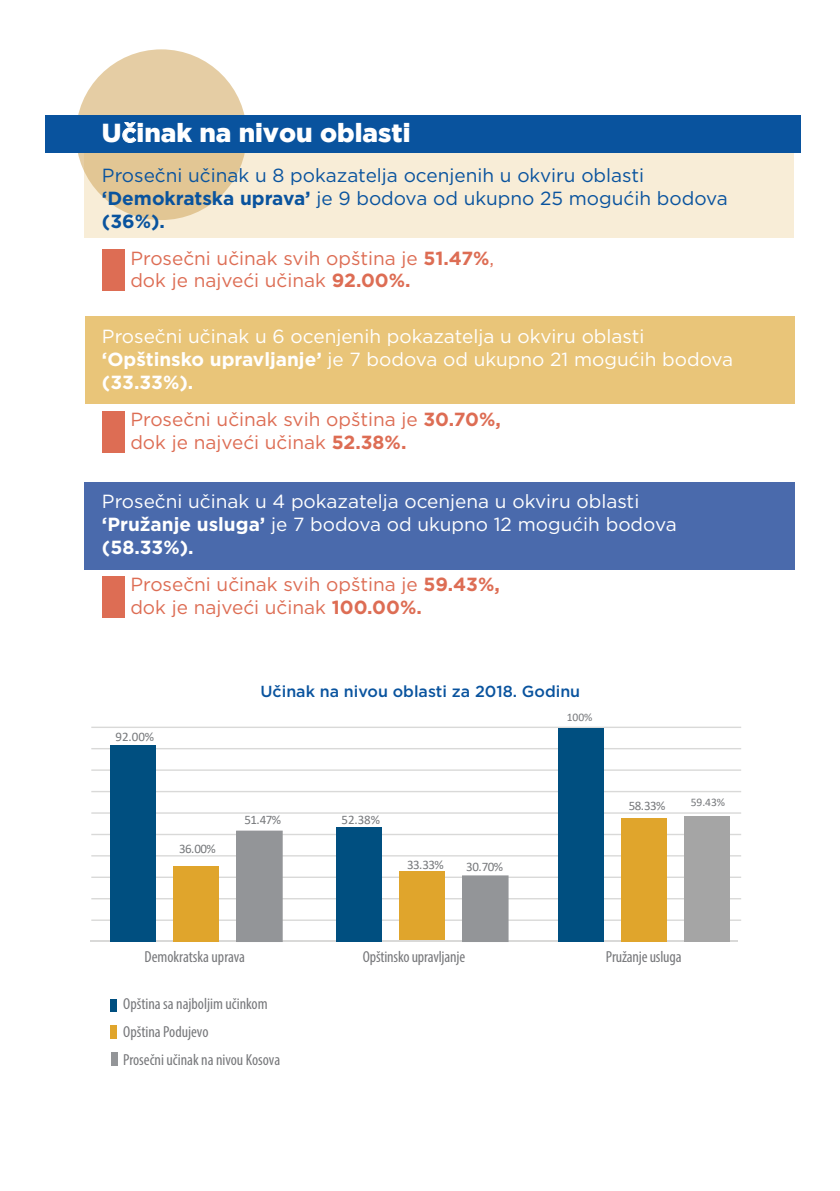
<style>
.page{position:relative;width:840px;height:1191px;background:#fff}
.page>*{position:absolute;margin:0;border:0;box-sizing:border-box;transform-origin:0 0}
.t1{font:900 26px "Gotham";color:#fff}
.t2{font:19px/22.8px "Gotham";color:#fff}
.t3{font:19px/22.8px "Gotham";color:#dd6d54}
.t4{font:19px/22.8px "Gotham";color:#09539e}
.t5{font:condensed 16px/27.6px "Myriad Pro";color:#77787b}
.t6{font:500 16px "Gotham";color:#09539e}
.t7{font:13px "Calibri";letter-spacing:-.045em;color:#77797c}
.t8{font:11.6px "Calibri";letter-spacing:-.005em;color:#77797c}
.s1{font-weight:700}
</style>
<div class="page">
<div style="left:84px;top:482px;width:710px;height:88px;background:#4a6aac"></div>
<div style="left:85px;top:317px;width:708px;height:87px;background:#e9c579"></div>
<div style="left:85px;top:150px;width:708px;height:87px;background:#f8edd7"></div>
<div style="left:76px;top:49px;width:170px;height:171px;background:#e2c69e;border-radius:50%"></div>
<div style="left:45px;top:116px;width:754px;height:37px;background:#09539e"></div>
<svg style="left:122px;top:122px;width:15px;height:21px"></svg>
<div style="left:102px;top:249px;width:23px;height:42px;background:#dd6d54"></div>
<div style="left:102px;top:410px;width:23px;height:42px;background:#dd6d54"></div>
<div style="left:102px;top:576px;width:23px;height:41px;background:#dd6d54"></div>
<hr style="left:90px;top:940px;width:647px;height:1px;background:#d9d9d8">
<hr style="left:91px;top:726px;width:649px;height:2px;background:#d9d9d8">
<hr style="left:91px;top:748px;width:649px;height:1px;background:#d9d9d8">
<hr style="left:91px;top:769px;width:649px;height:2px;background:#d9d9d8">
<hr style="left:91px;top:791px;width:649px;height:1px;background:#d9d9d8">
<hr style="left:91px;top:812px;width:649px;height:1px;background:#d9d9d8">
<hr style="left:91px;top:833px;width:649px;height:2px;background:#d9d9d8">
<hr style="left:91px;top:855px;width:649px;height:1px;background:#d9d9d8">
<hr style="left:91px;top:876px;width:649px;height:2px;background:#d9d9d8">
<hr style="left:91px;top:898px;width:649px;height:1px;background:#d9d9d8">
<hr style="left:91px;top:919px;width:649px;height:2px;background:#d9d9d8">
<div style="left:111px;top:998px;width:6px;height:13px;background:#004f80"></div>
<div style="left:111px;top:1025px;width:6px;height:13px;background:#e0a52c"></div>
<div style="left:111px;top:1052px;width:7px;height:13px;background:#939598"></div>
<div style="left:110px;top:745px;width:45px;height:196px;background:#004f80"></div>
<div style="left:173px;top:865px;width:46px;height:76px;background:#e0a52c"></div>
<div style="left:236px;top:831px;width:46px;height:110px;background:#939598"></div>
<div style="left:236px;top:830px;width:46px;height:112px;border:1px solid #939598"></div>
<div style="left:336px;top:827px;width:45px;height:114px;background:#004f80"></div>
<div style="left:399px;top:871px;width:45px;height:69px;background:#e0a52c"></div>
<div style="left:462px;top:876px;width:46px;height:65px;background:#939598"></div>
<div style="left:462px;top:875px;width:46px;height:67px;border:1px solid #939598"></div>
<div style="left:684px;top:815px;width:45px;height:126px;background:#a5a5a5"></div>
<div style="left:557px;top:728px;width:46px;height:213px;background:#004f80"></div>
<div style="left:620px;top:818px;width:46px;height:123px;background:#e0a52c"></div>
<h1 class="t1" style="left:102px;top:118px;width:310px">U<span class="s1">č</span>inak na nivou oblasti</h1>
<p class="t4" style="left:102px;top:163px;width:627px">Prosečni učinak u 8 pokazatelja ocenjenih u okviru oblasti <span class="s1">‘Demokratska uprava’</span> je 9 bodova od ukupno 25 mogućih bodova <span class="s1">(36%).</span></p>
<p class="t3" style="left:130px;top:246px;width:365px">Prosečni učinak svih opština je <span class="s1">51.47%</span>, dok je najveći učinak <span class="s1">92.00%.</span></p>
<p class="t2" style="left:102px;top:325px;width:632px">Prosečni učinak u 6 ocenjenih pokazatelja u okviru oblasti <span class="s1">‘Opštinsko upravljanje’</span> je 7 bodova od ukupno 21 mogućih bodova <span class="s1">(33.33%).</span></p>
<p class="t3" style="left:130px;top:407px;width:372px">Prosečni učinak svih opština je <span class="s1">30.70%, </span>dok je najveći učinak <span class="s1">52.38%.</span></p>
<p class="t2" style="left:102px;top:490px;width:576px">Prosečni učinak u 4 pokazatelja ocenjena u okviru oblasti <span class="s1">‘Pružanje usluga’</span> je 7 bodova od ukupno 12 mogućih bodova <span class="s1">(58.33%).</span></p>
<p class="t3" style="left:130px;top:572px;width:371px">Prosečni učinak svih opština je <span class="s1">59.43%, </span>dok je najveći učinak <span class="s1">100.00%.</span></p>
<p class="t6" style="left:260px;top:681px;width:321px">Učinak na nivou oblasti za 2018. Godinu</p>
<p class="t7" style="left:115px;top:727px;width:40px">92.00%</p>
<p class="t7" style="left:179px;top:839px;width:38px">36.00%</p>
<p class="t7" style="left:244px;top:810px;width:38px">51.47%</p>
<p class="t5" style="left:144px;top:943px;width:102px">Demokratska uprava</p>
<p class="t5" style="left:123px;top:990px;width:158px">Opština sa najboljim učinkom<br>Opština Podujevo<br>Prosečni učinak na nivou Kosova</p>
<p class="t7" style="left:341px;top:810px;width:40px">52.38%</p>
<p class="t7" style="left:407px;top:855px;width:38px">33.33%</p>
<p class="t7" style="left:466px;top:858px;width:38px">30.70%</p>
<p class="t8" style="left:566px;top:708px;width:27px">100%</p>
<p class="t7" style="left:628px;top:796px;width:38px">58.33%</p>
<p class="t8" style="left:690px;top:793px;width:36px">59.43%</p>
<p class="t5" style="left:362px;top:943px;width:104px">Opštinsko upravljanje</p>
<p class="t5" style="left:605px;top:943px;width:77px">Pružanje usluga</p>
</div>
